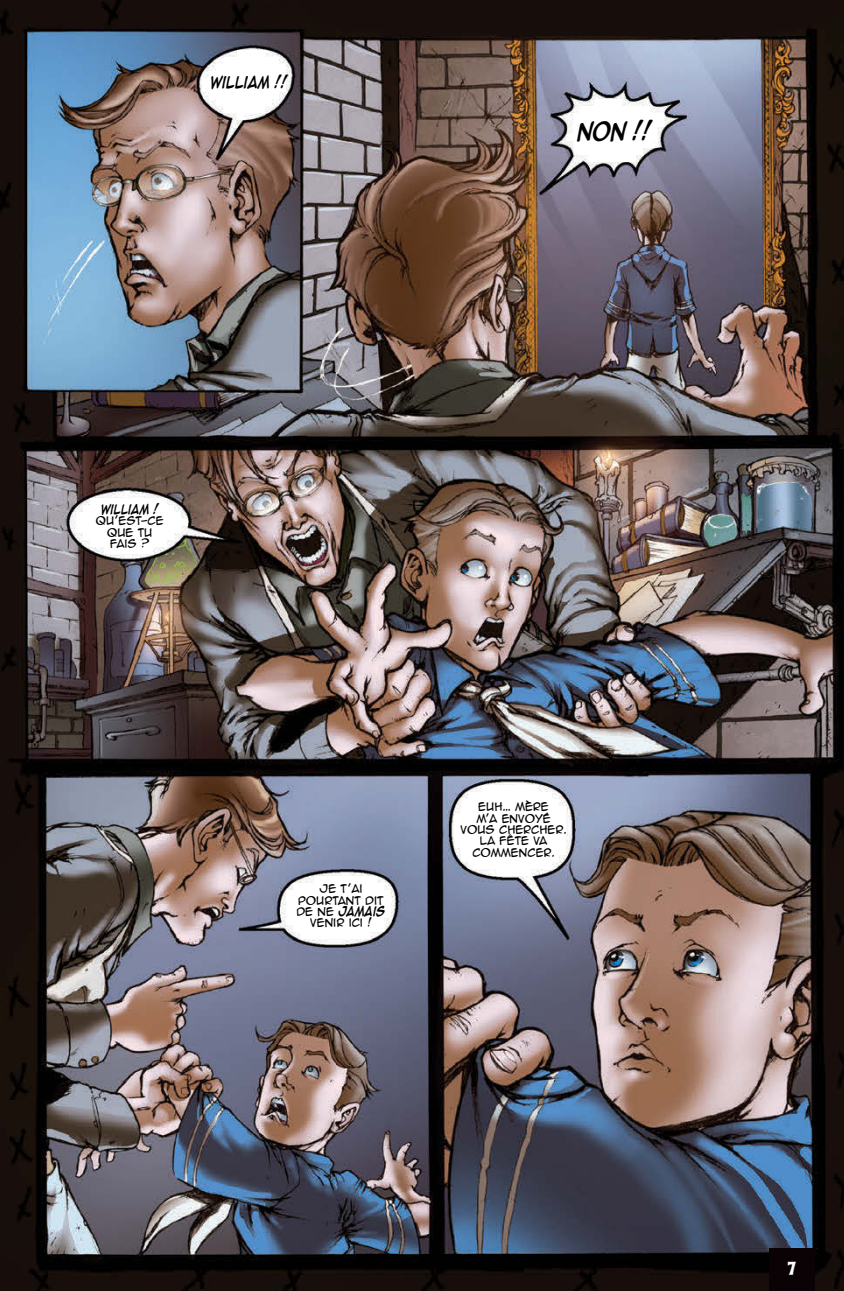
<style>
.page{position:relative;width:844px;height:1291px;background:#fff}
.page>*{position:absolute;margin:0;border:0;box-sizing:border-box;transform-origin:0 0}
.t1{font:700 21px "Anime Ace 2.0 BB";color:#000;scale:.8 1}
.t2{font:900 15.75px "Bobo";color:#fff}
.t3{font:700 14px "Anime Ace 2.0 BB";color:#000;scale:.8 1}
.t4{font:700 11.38px "Anime Ace 2.0 BB";color:#000;scale:.8 1}
.t5{font:10.5px/11.4px "Anime Ace 2.0 BB";color:#000;text-align:center}
.s1{font-weight:400;font-size:10.5px}
</style>
<div class="page">
<img style="left:1px;top:0;width:843px;height:1290px">
<div style="left:769px;top:1248px;width:45px;height:42px;background:#0a0204"></div>
<p class="t3" style="left:210px;top:75px;width:98px">WILLIAM !!</p>
<p class="t1" style="left:578px;top:120px;width:95px">NON !!</p>
<p class="t4" style="left:101px;top:503px;width:74px">WILLIAM !</p>
<p class="t5" style="left:96px;top:516px;width:69px">QU’EST-CE<br>QUE TU<br>FAIS ?</p>
<p class="t5" style="left:298px;top:883px;width:87px">JE T’AI<br>POURTANT DIT</p>
<p class="t4" style="left:297px;top:905px;width:112px"><span class="s1">DE NE</span> JAMAIS</p>
<p class="t5" style="left:310px;top:918px;width:63px">VENIR ICI !</p>
<p class="t5" style="left:460px;top:801px;width:108px">EUH… MÈRE<br>M’A ENVOYÉ<br>VOUS CHERCHER.<br>LA FÊTE VA<br>COMMENCER.</p>
<p class="t2" style="left:787px;top:1260px;width:10px">7</p>
</div>
